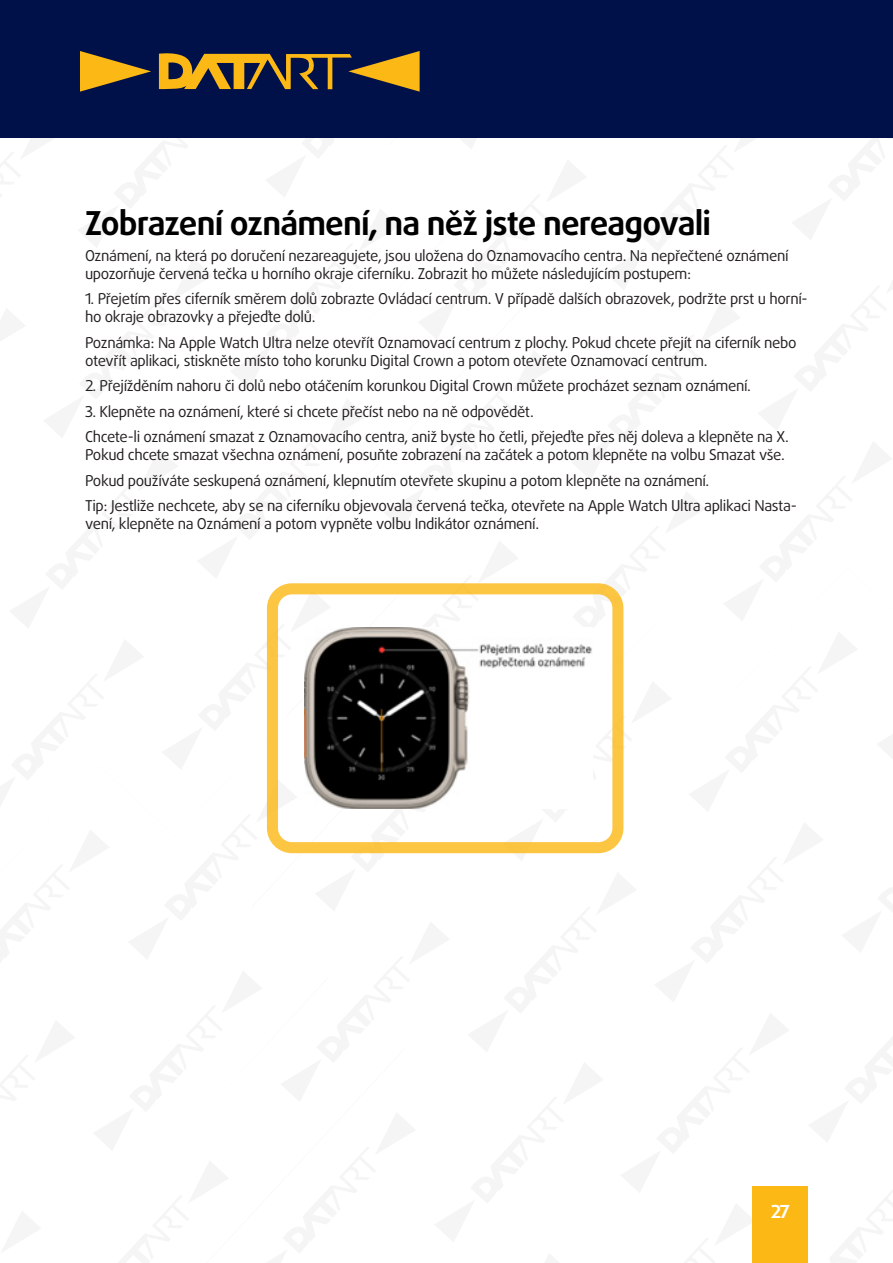
<style>
.page{position:relative;width:893px;height:1263px;background:#fff}
.page>*{position:absolute;margin:0;border:0;box-sizing:border-box;transform-origin:0 0}
.Heading_1{font:700 33px "Daxline Pro";letter-spacing:-.025em;color:#000}
.t1{font:700 18px "Daxline Pro";color:#fff}
.Heading_1-2{font:15px/18px "Daxline Pro";letter-spacing:-.025em;color:#231f20}
</style>
<div class="page">
<div style="left:753px;top:1186px;width:55px;height:77px;background:#fcb814"></div>
<div style="left:0;top:0;width:893px;height:138px;background:#001048"></div>
<svg style="left:80px;top:51px;width:71px;height:41px"></svg>
<svg style="left:159px;top:51px;width:261px;height:41px"></svg>
<div style="left:267px;top:583px;width:356px;height:270px;border:11px solid #fcb814;border-radius:20px"></div>
<img style="left:304px;top:628px;width:288px;height:181px">
<p class="Heading_1" style="left:85px;top:201px;width:628px">Zobrazení oznámení, na něž jste nereagovali</p>
<p class="Heading_1-2" style="left:85px;top:246px;width:705px">Oznámení, na která po doručení nezareagujete, jsou uložena do Oznamovacího centra. Na nepřečtené oznámení upozorňuje červená tečka u horního okraje ciferníku. Zobrazit ho můžete následujícím postupem:</p>
<p class="Heading_1-2" style="left:85px;top:290px;width:724px">1. Přejetím přes ciferník směrem dolů zobrazte Ovládací centrum. V případě dalších obrazovek, podržte prst u horní&shy;ho okraje obrazovky a přejeďte dolů.</p>
<p class="Heading_1-2" style="left:85px;top:333px;width:713px">Poznámka: Na Apple Watch Ultra nelze otevřít Oznamovací centrum z plochy. Pokud chcete přejít na ciferník nebo otevřít aplikaci, stiskněte místo toho korunku Digital Crown a potom otevřete Oznamovací centrum.</p>
<p class="Heading_1-2" style="left:85px;top:377px;width:667px">2. Přejížděním nahoru či dolů nebo otáčením korunkou Digital Crown můžete procházet seznam oznámení.</p>
<p class="Heading_1-2" style="left:85px;top:402px;width:450px">3. Klepněte na oznámení, které si chcete přečíst nebo na ně odpovědět.</p>
<p class="Heading_1-2" style="left:85px;top:428px;width:705px">Chcete-li oznámení smazat z Oznamovacího centra, aniž byste ho četli, přejeďte přes něj doleva a klepněte na X.<br>Pokud chcete smazat všechna oznámení, posuňte zobrazení na začátek a potom klepněte na volbu Smazat vše.</p>
<p class="Heading_1-2" style="left:85px;top:471px;width:626px">Pokud používáte seskupená oznámení, klepnutím otevřete skupinu a potom klepněte na oznámení.</p>
<p class="Heading_1-2" style="left:85px;top:497px;width:713px">Tip: Jestliže nechcete, aby se na ciferníku objevovala červená tečka, otevřete na Apple Watch Ultra aplikaci Nasta&shy;vení, klepněte na Oznámení a potom vypněte volbu Indikátor oznámení.</p>
<p class="t1" style="left:771px;top:1200px;width:20px">27</p>
</div>
